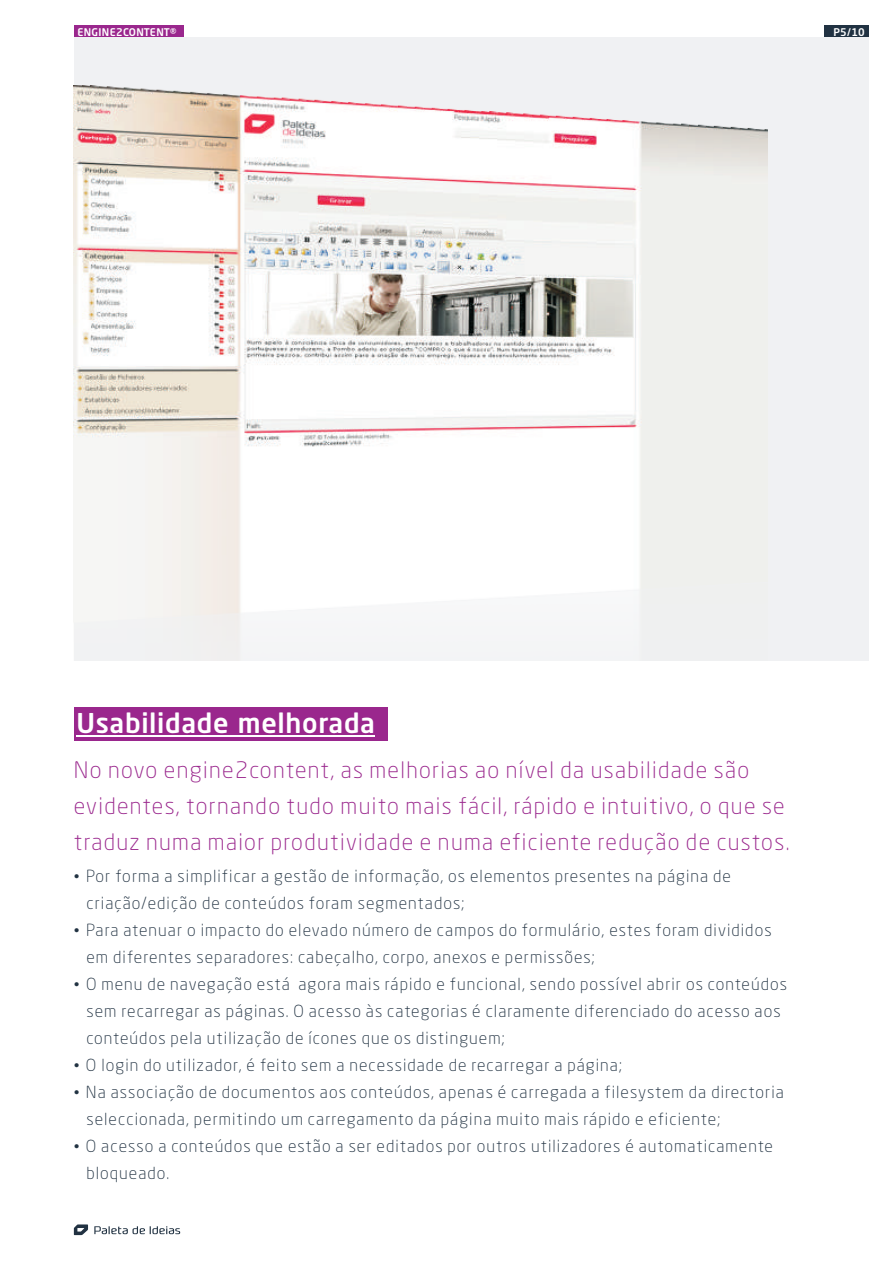
<style>
.page{position:relative;width:893px;height:1263px;background:#fff}
.page>*{position:absolute;margin:0;border:0;box-sizing:border-box;transform-origin:0 0}
.t1{font:27px "Neo Sans Std";letter-spacing:.025em;color:#fff}
.t2{font:300 22.5px/36px "Neo Sans Std";letter-spacing:.06em;color:#9a278d}
.t3{font:300 16.5px/27px "Neo Sans Std";letter-spacing:.065em;color:#213242}
.t4{font:10.5px "Neo Sans Std";letter-spacing:.03em;color:#fff}
.s1{font-family:"Arial";font-weight:400}
</style>
<div class="page">
<svg style="left:94px;top:1226px;width:86px;height:8px"></svg>
<svg style="left:74px;top:1224px;width:14px;height:11px"></svg>
<div style="left:74px;top:707px;width:314px;height:33px;background:#9a278d"></div>
<hr style="left:76px;top:735px;width:299px;height:1px;background:#fff">
<div style="left:74px;top:25px;width:109px;height:12px;background:#9a278d"></div>
<div style="left:74px;top:37px;width:794px;height:624px;background:#f0f1f3"></div>
<img style="left:74px;top:86px;width:693px;height:528px">
<div style="left:824px;top:25px;width:44px;height:12px;background:#213242"></div>
<p class="t4" style="left:77px;top:28px;width:101px">ENGINE2CONTENT®</p>
<p class="t4" style="left:833px;top:28px;width:33px">P5/10</p>
<h1 class="t1" style="left:76px;top:712px;width:300px">Usabilidade melhorada</h1>
<h2 class="t2" style="left:74px;top:754px;width:717px">No novo engine2content, as melhorias ao nível da usabilidade são evidentes, tornando tudo muito mais fácil, rápido e intuitivo, o que se traduz numa maior produtividade e numa eficiente redução de custos.</h2>
<p class="t3" style="left:86px;top:864px;width:646px;text-indent:-13px"><span class="s1">•</span> Por forma a simplificar a gestão de informação, os elementos presentes na página de criação/edição de conteúdos foram segmentados;</p>
<p class="t3" style="left:86px;top:918px;width:687px;text-indent:-13px"><span class="s1">•</span> Para atenuar o impacto do elevado número de campos do formulário, estes foram divididos em diferentes separadores: cabeçalho, corpo, anexos e permissões;</p>
<p class="t3" style="left:86px;top:972px;width:702px;text-indent:-13px"><span class="s1">•</span> O menu de navegação está agora mais rápido e funcional, sendo possível abrir os conteúdos sem recarregar as páginas. O acesso às categorias é claramente diferenciado do acesso aos conteúdos pela utilização de ícones que os distinguem;</p>
<p class="t3" style="left:74px;top:1053px;width:550px"><span class="s1">•</span> O login do utilizador, é feito sem a necessidade de recarregar a página;</p>
<p class="t3" style="left:86px;top:1080px;width:699px;text-indent:-13px"><span class="s1">•</span> Na associação de documentos aos conteúdos, apenas é carregada a filesystem da directoria seleccionada, permitindo um carregamento da página muito mais rápido e eficiente;</p>
<p class="t3" style="left:86px;top:1134px;width:688px;text-indent:-13px"><span class="s1">•</span> O acesso a conteúdos que estão a ser editados por outros utilizadores é automaticamente bloqueado.</p>
</div>
